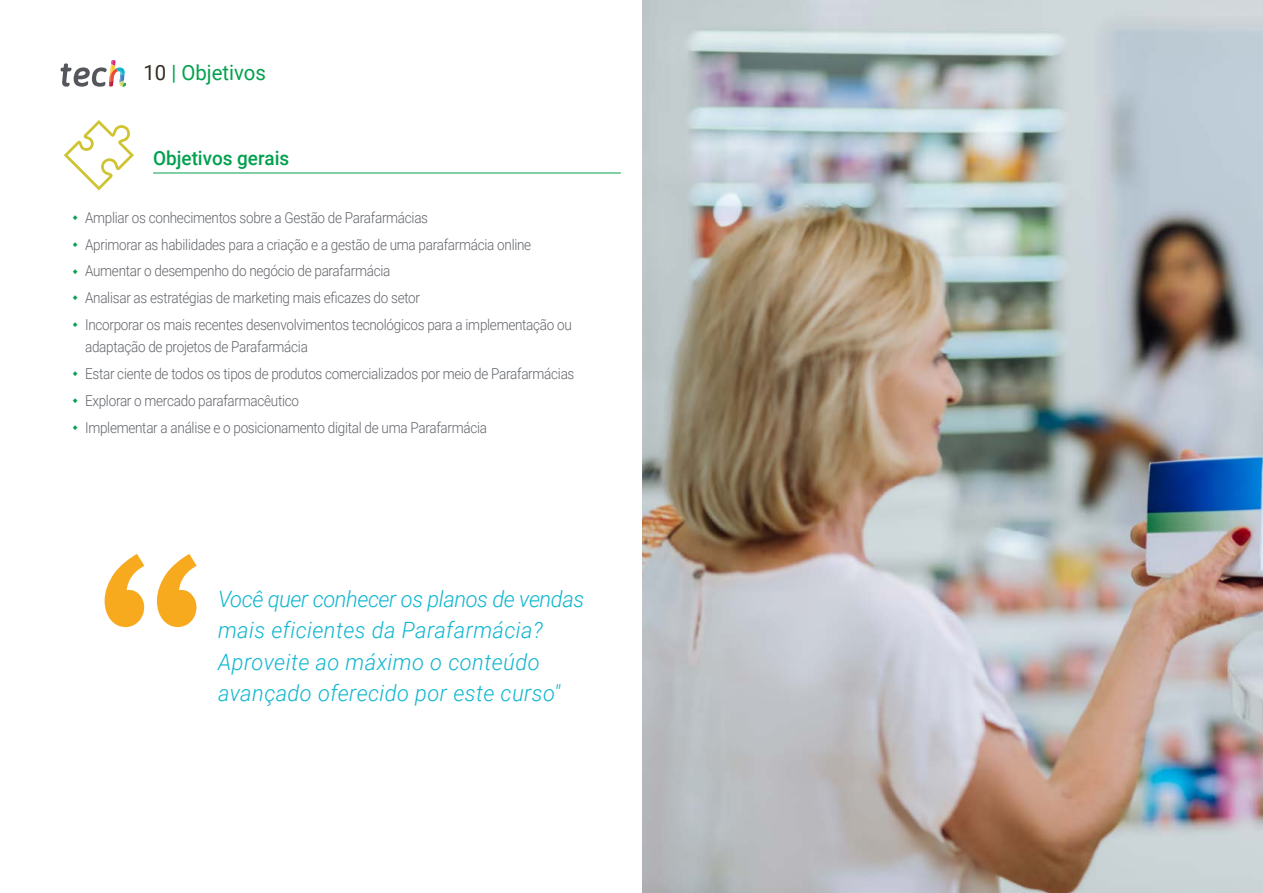
<style>
.page{position:relative;width:1263px;height:893px;background:#fff}
.page>*{position:absolute;margin:0;border:0;box-sizing:border-box;transform-origin:0 0}
.t1{font:italic 300 22.5px/31.5px "Roboto";letter-spacing:.02em;color:#0fb6cf}
.t2{font:21px "Roboto";color:#04a14d}
.t3{font:500 19.5px "Roboto";color:#00a04e}
.t4{font:300 15px/26.7px "Roboto";letter-spacing:-.02em;color:#61646a;scale:.9 1}
.s1{color:#312e20}
</style>
<div class="page">
<svg style="left:64px;top:120px;width:70px;height:70px"></svg>
<img style="left:642px;top:0;width:621px;height:893px">
<svg style="left:61px;top:60px;width:65px;height:27px"></svg>
<svg style="left:105px;top:554px;width:92px;height:73px"></svg>
<hr style="left:153px;top:173px;width:468px;height:1px;background:#00a04e">
<h2 class="t2" style="left:144px;top:57px;width:124px"><span class="s1">10</span> | Objetivos</h2>
<h3 class="t3" style="left:153px;top:144px;width:138px">Objetivos gerais</h3>
<p class="t4" style="left:85px;top:204px;width:542px">Ampliar os conhecimentos sobre a Gestão de Parafarmácias<br>Aprimorar as habilidades para a criação e a gestão de uma parafarmácia online Aumentar o desempenho do negócio de parafarmácia<br>Analisar as estratégias de marketing mais eficazes do setor<br>Incorporar os mais recentes desenvolvimentos tecnológicos para a implementação ou</p>
<p class="t4" style="left:85px;top:333px;width:545px">adaptação de projetos de Parafarmácia<br>Estar ciente de todos os tipos de produtos comercializados por meio de Parafarmácias Explorar o mercado parafarmacêutico<br>Implementar a análise e o posicionamento digital de uma Parafarmácia</p>
<h1 class="t1" style="left:218px;top:582px;width:368px">Você quer conhecer os planos de vendas mais eficientes da Parafarmácia?<br>Aproveite ao máximo o conteúdo avançado oferecido por este curso"</h1>
</div>
